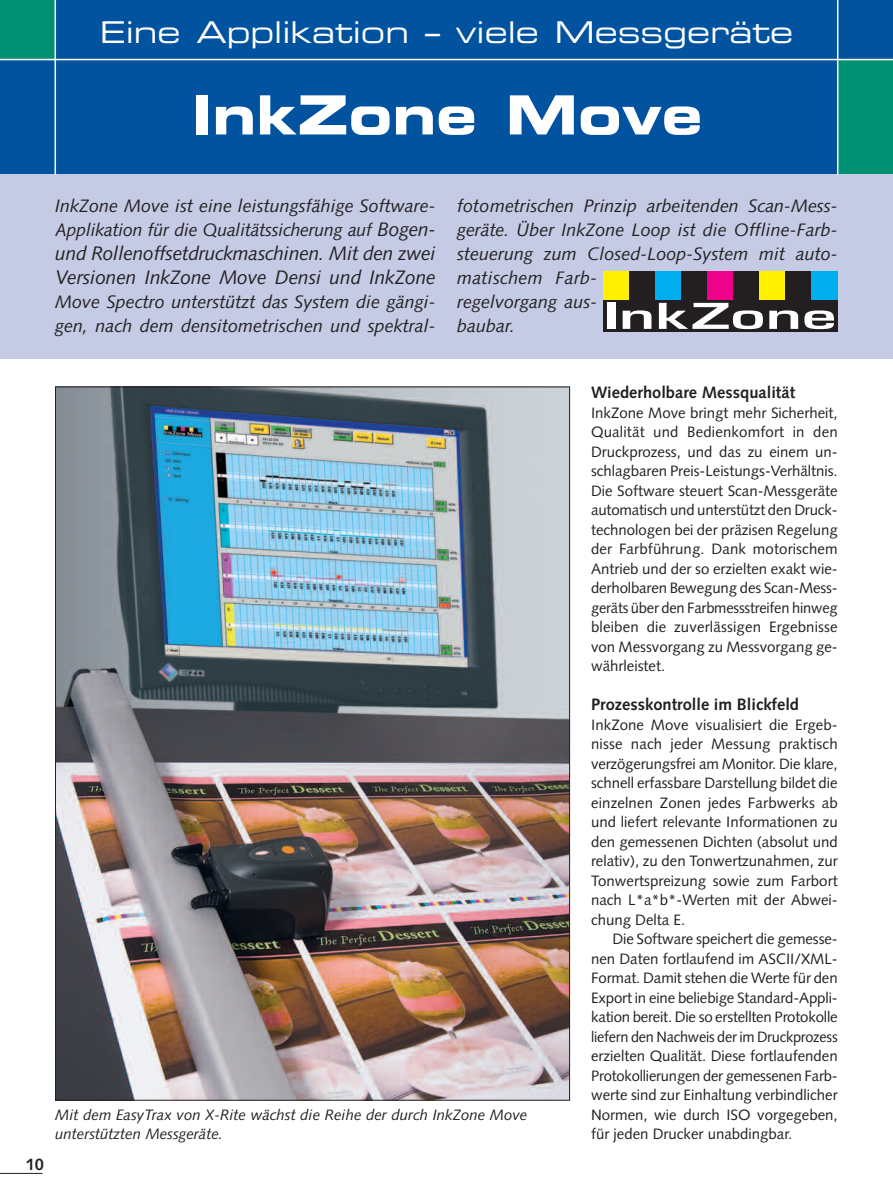
<style>
.page{position:relative;width:893px;height:1187px;background:#fff}
.page>*{position:absolute;margin:0;border:0;box-sizing:border-box;transform-origin:0 0}
.t1{font:54px "Eurostile Bold Extended Two";color:#fff}
.t2{font:30px "Eurostile Extended Two";color:#fff}
.t3{font:italic 19.5px/24px "Syntax";letter-spacing:-.01em;color:#231f20}
.t4{font:italic 18px/24px "Syntax";color:#231f20}
.t5{font:700 16.5px "Syntax";color:#231f20}
.t6{font:15px/19.5px "Syntax";color:#231f20;text-align:justify}
.t7{font:italic 15px/19.5px "Syntax";color:#231f20}
.s1{font-size:19.5px}
</style>
<div class="page">
<hr style="left:0;top:1172px;width:43px;height:1px;background:#231f20">
<div style="left:0;top:0;width:893px;height:174px;background:#0153a0"></div>
<div style="left:0;top:174px;width:893px;height:185px;background:#c5cbe5"></div>
<div style="left:838px;top:60px;width:55px;height:114px;background:#009173"></div>
<hr style="left:837px;top:0;width:1px;height:174px;background:#fff">
<div style="left:0;top:0;width:55px;height:60px;background:#009173"></div>
<hr style="left:55px;top:0;width:1px;height:174px;background:#fff">
<div style="left:603px;top:271px;width:26px;height:29px;background:#fff101"></div>
<div style="left:629px;top:271px;width:26px;height:29px;background:#231f20"></div>
<div style="left:655px;top:271px;width:26px;height:29px;background:#00aeef"></div>
<div style="left:681px;top:271px;width:26px;height:29px;background:#231f20"></div>
<div style="left:707px;top:271px;width:26px;height:29px;background:#ed028c"></div>
<div style="left:733px;top:271px;width:26px;height:29px;background:#231f20"></div>
<div style="left:759px;top:271px;width:26px;height:29px;background:#fff101"></div>
<div style="left:785px;top:271px;width:26px;height:29px;background:#231f20"></div>
<div style="left:811px;top:271px;width:26px;height:29px;background:#00aeef"></div>
<div style="left:603px;top:300px;width:234px;height:32px;background:#231f20"></div>
<div style="left:607px;top:303px;width:9px;height:26px;background:#fff"></div>
<svg style="left:623px;top:310px;width:28px;height:19px"></svg>
<svg style="left:659px;top:303px;width:104px;height:26px"></svg>
<svg style="left:769px;top:310px;width:29px;height:19px"></svg>
<svg style="left:804px;top:310px;width:30px;height:19px"></svg>
<hr style="left:0;top:59px;width:893px;height:1px;background:#fff">
<img style="left:57px;top:388px;width:511px;height:710px">
<h2 class="t2" style="left:100px;top:21px;width:695px">Eine Applikation – viele Messgeräte</h2>
<h1 class="t1" style="left:191px;top:95px;width:512px">InkZone Move</h1>
<p class="t4" style="left:55px;top:195px;width:382px">InkZone Move ist eine leistungsfähige Software-<br>Applikation für die Qualitätssicherung auf <span class="s1">Bogen-</span></p>
<h3 class="t3" style="left:55px;top:243px;width:382px">und Rollenoffsetdruckmaschinen. Mit den zwei<br>Versionen InkZone Move Densi und InkZone</h3>
<p class="t4" style="left:55px;top:291px;width:382px">Move Spectro unterstützt das System die gängi&shy;gen, nach dem densitometrischen und spektral-</p>
<p class="t4" style="left:457px;top:195px;width:382px">fotometrischen Prinzip arbeitenden Scan-Mess&shy;geräte. Über InkZone Loop ist die Offline-Farb&shy;steuerung zum Closed-Loop-System mit auto&shy;matischem Farb-<br>regelvorgang aus-<br>baubar.</p>
<p class="t5" style="left:26px;top:1157px;width:20px">10</p>
<p class="t7" style="left:55px;top:1106px;width:474px">Mit dem EasyTrax von X-Rite wächst die Reihe der durch InkZone Move unterstützten Messgeräte.</p>
<p class="t5" style="left:591px;top:385px;width:206px">Wiederholbare Messqualität</p>
<p class="t6" style="left:591px;top:404px;width:248px">InkZone Move bringt mehr Sicherheit, Qualität und Bedienkomfort in den Druckprozess, und das zu einem un&shy;schlagbaren Preis-Leistungs-Verhältnis.<br>Die Software steuert Scan-Messgeräte automatisch und unterstützt den Druck&shy;technologen bei der präzisen Regelung der Farbführung. Dank motorischem Antrieb und der so erzielten exakt wie&shy;derholbaren Bewegung des Scan-Mess&shy;geräts über den Farbmessstreifen hinweg bleiben die zuverlässigen Ergebnisse von Messvorgang zu Messvorgang ge&shy;währleistet.</p>
<p class="t5" style="left:591px;top:697px;width:210px">Prozesskontrolle im Blickfeld</p>
<p class="t6" style="left:591px;top:716px;width:248px">InkZone Move visualisiert die Ergeb&shy;nisse nach jeder Messung praktisch verzögerungsfrei am Monitor. Die klare, schnell erfassbare Darstellung bildet die einzelnen Zonen jedes Farbwerks ab und liefert relevante Informationen zu den gemessenen Dichten (absolut und relativ), zu den Tonwertzunahmen, zur Tonwertspreizung sowie zum Farbort nach L*a*b*-Werten mit der Abwei&shy;chung Delta E.</p>
<p class="t6" style="left:591px;top:930px;width:248px;text-indent:21px">Die Software speichert die gemesse&shy;nen Daten fortlaufend im ASCII/XML-Format. Damit stehen die Werte für den Export in eine beliebige Standard-Appli&shy;kation bereit. Die so erstellten Protokolle liefern den Nachweis der im Druckprozess erzielten Qualität. Diese fortlaufenden Protokollierungen der gemessenen Farb&shy;werte sind zur Einhaltung verbindlicher Normen, wie durch ISO vorgegeben, für jeden Drucker unabdingbar.</p>
</div>
